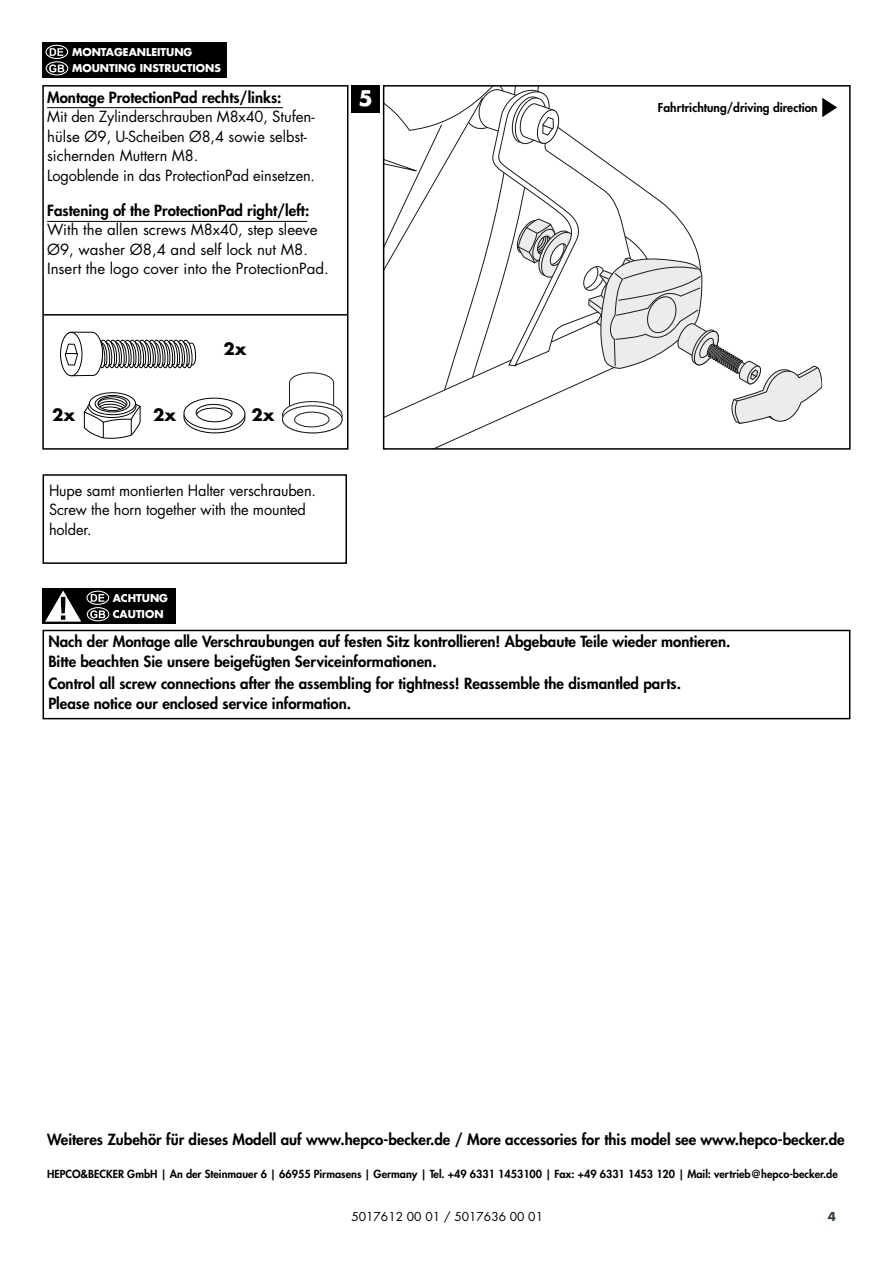
<style>
.page{position:relative;width:893px;height:1263px;background:#fff}
.page>*{position:absolute;margin:0;border:0;box-sizing:border-box;transform-origin:0 0}
.t1{font:700 21px "Futura Std";color:#fff}
.t2{font:700 16.5px "Futura Std";color:#000}
.t3{font:800 15px/19.5px "Futura Std";color:#000}
.t4{font:15px/19.5px "Futura Std";letter-spacing:-.01em;color:#000}
.t5{font:800 12px "Futura Std";color:#000}
.t6{font:12px "Futura Std";color:#000}
.t7{font:700 12px "Futura Std";color:#354248}
.t8{font:800 10.8px "Futura Std";color:#000}
.t9{font:700 10.5px/16.5px "Futura Std";color:#fff}
</style>
<div class="page">
<div style="left:43px;top:43px;width:184px;height:35px;background:#000"></div>
<svg style="left:50px;top:48px;width:13px;height:8px"></svg>
<div style="left:45px;top:45px;width:23px;height:14px;border:1px solid #fff;border-radius:50%"></div>
<svg style="left:49px;top:64px;width:15px;height:8px"></svg>
<div style="left:46px;top:61px;width:22px;height:14px;border:1px solid #fff;border-radius:50%"></div>
<div style="left:43px;top:630px;width:807px;height:89px;border:2px solid #000"></div>
<div style="left:43px;top:474px;width:304px;height:90px;border:2px solid #000"></div>
<div style="left:43px;top:588px;width:133px;height:36px;background:#000"></div>
<svg style="left:91px;top:594px;width:13px;height:8px"></svg>
<div style="left:87px;top:591px;width:22px;height:14px;border:1px solid #fff;border-radius:50%"></div>
<svg style="left:90px;top:610px;width:15px;height:8px"></svg>
<div style="left:87px;top:607px;width:22px;height:14px;border:1px solid #fff;border-radius:50%"></div>
<svg style="left:45px;top:590px;width:36px;height:32px"></svg>
<div style="left:352px;top:85px;width:28px;height:28px;background:#000"></div>
<div style="left:42px;top:85px;width:306px;height:365px;border:2px solid #000"></div>
<hr style="left:47px;top:107px;width:236px;height:1px;background:#000">
<hr style="left:47px;top:221px;width:260px;height:1px;background:#000">
<hr style="left:44px;top:314px;width:303px;height:2px;background:#000">
<svg style="left:183px;top:397px;width:63px;height:37px"></svg>
<svg style="left:282px;top:372px;width:61px;height:62px"></svg>
<svg style="left:60px;top:331px;width:137px;height:46px"></svg>
<svg style="left:89px;top:393px;width:47px;height:22px"></svg>
<div style="left:89px;top:392px;width:47px;height:23px;border:1px solid #000;border-radius:50%"></div>
<div style="left:95px;top:395px;width:35px;height:17px;border:1px solid #000;border-radius:50%"></div>
<svg style="left:83px;top:396px;width:58px;height:43px"></svg>
<div style="left:98px;top:396px;width:29px;height:15px;border:1px solid #000;border-radius:50%"></div>
<svg style="left:384px;top:86px;width:453px;height:343px"></svg>
<p class="t9" style="left:72px;top:43px;width:150px">MONTAGEANLEITUNG<br>MOUNTING INSTRUCTIONS</p>
<p class="t3" style="left:47px;top:87px;width:236px">Montage ProtectionPad rechts/links:</p>
<p class="t4" style="left:47px;top:107px;width:269px">Mit den Zylinderschrauben M8x40, Stufen&shy;hülse Ø9, U-Scheiben Ø8,4 sowie selbst&shy;sichernden Muttern M8.<br>Logoblende in das ProtectionPad einsetzen.</p>
<p class="t3" style="left:47px;top:201px;width:264px">Fastening of the ProtectionPad right/left:</p>
<p class="t4" style="left:47px;top:220px;width:283px">With the allen screws M8x40, step sleeve<br>Ø9, washer Ø8,4 and self lock nut M8.<br>Insert the logo cover into the ProtectionPad.</p>
<p class="t2" style="left:224px;top:338px;width:25px">2x</p>
<p class="t2" style="left:52px;top:404px;width:25px">2x</p>
<p class="t2" style="left:153px;top:404px;width:25px">2x</p>
<p class="t2" style="left:252px;top:404px;width:25px">2x</p>
<p class="t4" style="left:49px;top:480px;width:268px">Hupe samt montierten Halter verschrauben.<br>Screw the horn together with the mounted holder.</p>
<h1 class="t1" style="left:358px;top:84px;width:16px">5</h1>
<p class="t5" style="left:658px;top:100px;width:161px">Fahrtrichtung/driving direction</p>
<p class="t9" style="left:113px;top:589px;width:57px">ACHTUNG<br>CAUTION</p>
<p class="t3" style="left:48px;top:632px;width:684px">Nach der Montage alle Verschraubungen auf festen Sitz kontrollieren! Abgebaute Teile wieder montieren.<br>Bitte beachten Sie unsere beigefügten Serviceinformationen.</p>
<p class="t3" style="left:48px;top:674px;width:634px">Control all screw connections after the assembling for tightness! Reassemble the dismantled parts.<br>Please notice our enclosed service information.</p>
<p class="t3" style="left:47px;top:1130px;width:799px">Weiteres Zubehör für dieses Modell auf www.hepco-becker.de / More accessories for this model see www.hepco-becker.de</p>
<p class="t8" style="left:47px;top:1167px;width:792px">HEPCO&amp;BECKER GmbH | An der Steinmauer 6 | 66955 Pirmasens | Germany | Tel. +49 6331 1453100 | Fax: +49 6331 1453 120 | Mail: vertrieb@hepco-becker.de</p>
<p class="t6" style="left:351px;top:1209px;width:193px">5017612 00 01 / 5017636 00 01</p>
<p class="t7" style="left:828px;top:1208px;width:10px">4</p>
</div>
